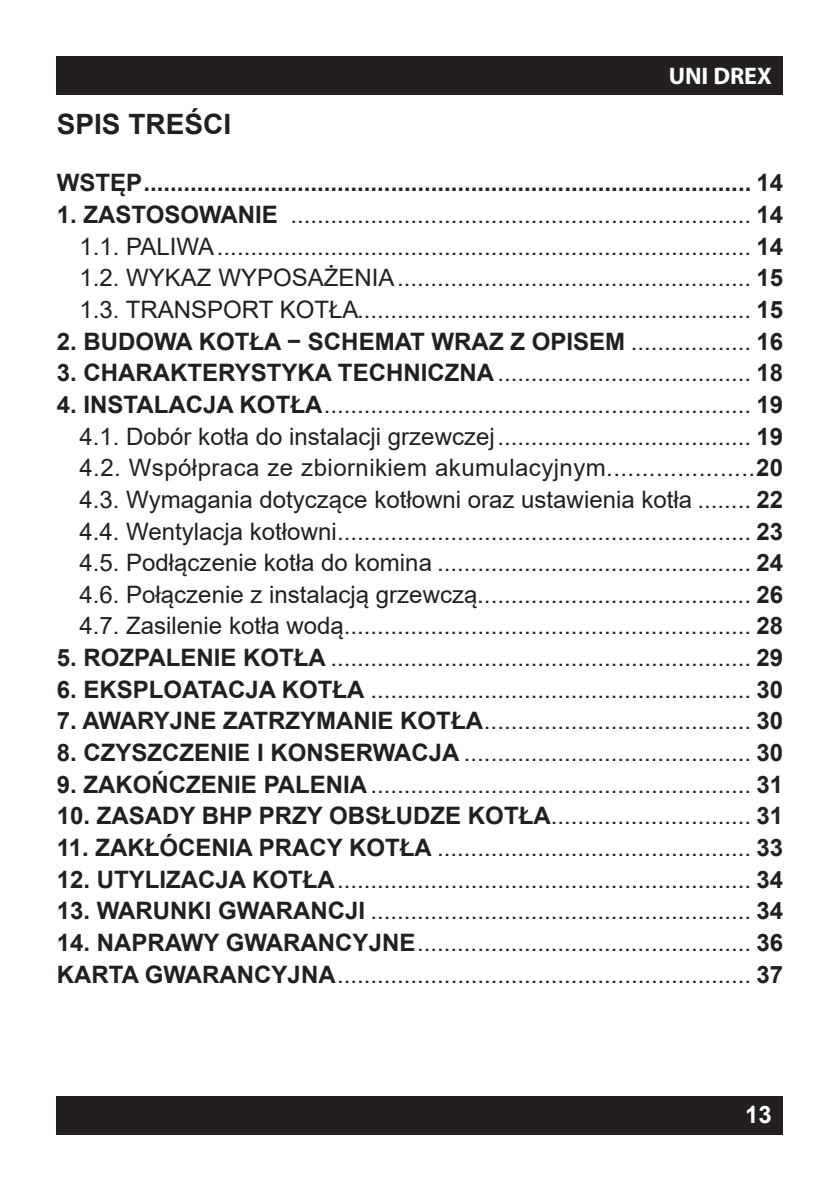
<style>
.page{position:relative;width:840px;height:1191px;background:#fff}
.page>*{position:absolute;margin:0;border:0;box-sizing:border-box;transform-origin:0 0}
.Domyślnie{font:700 28px "Arial";color:#231f20}
.Domyślnie-2{font:24px "Arial";color:#231f20}
.Domyślnie-3{font:700 24px "Arial";color:#231f20}
.Domyślnie-4{font:24px "Arial";letter-spacing:.02em;color:#231f20}
.t1{font:700 24px "Myriad Pro";color:#fff}
.t2{font:700 24px "Arial";color:#fff}
.s1{font-weight:700}
.s2{font-weight:400}
</style>
<div class="page">
<div style="left:56px;top:56px;width:726px;height:39px;background:#231f20"></div>
<div style="left:56px;top:1095px;width:726px;height:39px;background:#231f20"></div>
<p class="t1" style="left:668px;top:60px;width:105px">UNI DREX</p>
<p class="Domyślnie" style="left:57px;top:104px;width:176px">SPIS TREŚCI</p>
<p class="Domyślnie-3" style="left:57px;top:166px;width:727px">WSTĘP........................................................................................... 14</p>
<p class="Domyślnie-2" style="left:57px;top:198px;width:727px"><span class="s1">1. ZASTOSOWANIE</span> ..................................................................... <span class="s1">14</span></p>
<p class="Domyślnie-2" style="left:79px;top:230px;width:704px">1.1. PALIWA................................................................................ <span class="s1">14</span></p>
<p class="Domyślnie-2" style="left:79px;top:261px;width:704px">1.2. WYKAZ WYPOSAŻENIA..................................................... <span class="s1">15</span></p>
<p class="Domyślnie-2" style="left:79px;top:293px;width:704px">1.3. TRANSPORT KOTŁA........................................................... <span class="s1">15</span></p>
<p class="Domyślnie-3" style="left:57px;top:324px;width:727px">2. BUDOWA KOTŁA − SCHEMAT WRAZ Z OPISEM <span class="s2">..................</span> 16</p>
<p class="Domyślnie-2" style="left:57px;top:356px;width:727px"><span class="s1">3. CHARAKTERYSTYKA TECHNICZNA</span>...................................... <span class="s1">18</span></p>
<p class="Domyślnie-2" style="left:57px;top:388px;width:727px"><span class="s1">4. INSTALACJA KOTŁA</span>................................................................ <span class="s1">19</span></p>
<p class="Domyślnie-2" style="left:79px;top:419px;width:704px">4.1. Dobór kotła do instalacji grzewczej...................................... <span class="s1">19</span></p>
<p class="Domyślnie-4" style="left:79px;top:451px;width:704px">4.2. Współpraca ze zbiornikiem akumulacyjnym.....................<span class="s1">20</span></p>
<p class="Domyślnie-2" style="left:79px;top:483px;width:704px">4.3. Wymagania dotyczące kotłowni oraz ustawienia kotła ........ <span class="s1">22</span></p>
<p class="Domyślnie-2" style="left:79px;top:514px;width:704px">4.4. Wentylacja kotłowni.............................................................. <span class="s1">23</span></p>
<p class="Domyślnie-2" style="left:79px;top:546px;width:704px">4.5. Podłączenie kotła do komina ............................................... <span class="s1">24</span></p>
<p class="Domyślnie-2" style="left:79px;top:578px;width:704px">4.6. Połączenie z instalacją grzewczą......................................... <span class="s1">26</span></p>
<p class="Domyślnie-2" style="left:79px;top:609px;width:704px">4.7. Zasilenie kotła wodą............................................................. <span class="s1">28</span></p>
<p class="Domyślnie-2" style="left:57px;top:641px;width:727px"><span class="s1">5. ROZPALENIE KOTŁA</span> ............................................................... <span class="s1">29</span></p>
<p class="Domyślnie-2" style="left:57px;top:673px;width:727px"><span class="s1">6. EKSPLOATACJA KOTŁA</span> ......................................................... <span class="s1">30</span></p>
<p class="Domyślnie-2" style="left:57px;top:704px;width:727px"><span class="s1">7. AWARYJNE ZATRZYMANIE KOTŁA</span>........................................ <span class="s1">30</span></p>
<p class="Domyślnie-2" style="left:57px;top:736px;width:727px"><span class="s1">8. CZYSZCZENIE I KONSERWACJA</span> ........................................... <span class="s1">30</span></p>
<p class="Domyślnie-2" style="left:57px;top:767px;width:727px"><span class="s1">9. ZAKOŃCZENIE PALENIA</span>......................................................... <span class="s1">31</span></p>
<p class="Domyślnie-3" style="left:57px;top:799px;width:727px">10. ZASADY BHP PRZY OBSŁUDZE KOTŁA<span class="s2">..............................</span> 31</p>
<p class="Domyślnie-2" style="left:57px;top:831px;width:727px"><span class="s1">11. ZAKŁÓCENIA PRACY KOTŁA</span> ............................................... <span class="s1">33</span></p>
<p class="Domyślnie-2" style="left:57px;top:862px;width:727px"><span class="s1">12. UTYLIZACJA KOTŁA</span>.............................................................. <span class="s1">34</span></p>
<p class="Domyślnie-2" style="left:57px;top:894px;width:727px"><span class="s1">13. WARUNKI GWARANCJI</span> ......................................................... <span class="s1">34</span></p>
<p class="Domyślnie-2" style="left:57px;top:926px;width:727px"><span class="s1">14. NAPRAWY GWARANCYJNE</span>.................................................. <span class="s1">36</span></p>
<p class="Domyślnie-2" style="left:57px;top:957px;width:727px"><span class="s1">KARTA GWARANCYJNA</span>.............................................................. <span class="s1">37</span></p>
<p class="t2" style="left:744px;top:1097px;width:28px">13</p>
</div>
